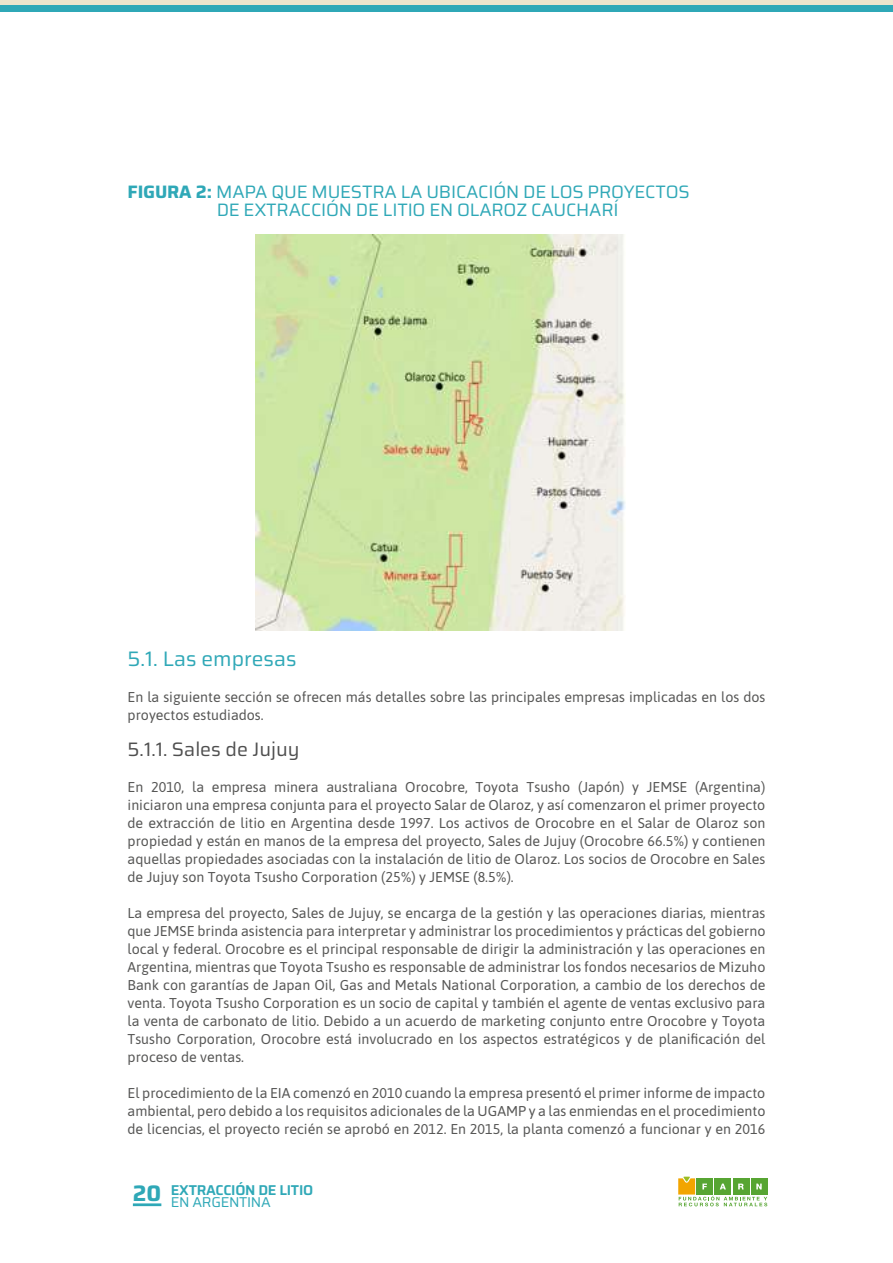
<style>
.page{position:relative;width:893px;height:1263px;background:#fff}
.page>*{position:absolute;margin:0;border:0;box-sizing:border-box;transform-origin:0 0}
.t1{font:21px "Saira";color:#2fa8b7}
.t2{font:19.5px "Saira";color:#4f4f4f}
.t3{font:18px/18px "Saira";letter-spacing:-.01em;color:#2fa8b7}
.t4{font:14.25px/18px "Asap";color:#575756;text-align:justify}
.t5{font:600 14.25px/12px "Saira";letter-spacing:-.02em;color:#2fa8b7;text-align:center}
.s1{font-weight:700}
.s2{font-weight:700;font-size:22.5px}
.s3{font-weight:400}
</style>
<div class="page">
<hr style="left:133px;top:1203px;width:28px;height:3px;background:#2fa8b7">
<svg style="left:678px;top:1177px;width:89px;height:29px"></svg>
<div style="left:0;top:0;width:893px;height:6px;background:#ece4cc"></div>
<div style="left:0;top:6px;width:893px;height:6px;background:#2fa8b7"></div>
<img style="left:256px;top:234px;width:369px;height:396px">
<p class="t3" style="left:217px;top:182px;width:475px;text-indent:-89px"><span class="s1">FIGURA 2:</span> MAPA QUE MUESTRA LA UBICACIÓN DE LOS PROYECTOS<br>DE EXTRACCIÓN DE LITIO EN OLAROZ CAUCHARÍ</p>
<h1 class="t1" style="left:128px;top:641px;width:170px">5.1. Las empresas</h1>
<p class="t4" style="left:128px;top:687px;width:639px">En la siguiente sección se ofrecen más detalles sobre las principales empresas implicadas en los dos proyectos estudiados.</p>
<h2 class="t2" style="left:128px;top:733px;width:173px">5.1.1. Sales de Jujuy</h2>
<p class="t4" style="left:128px;top:777px;width:639px">En 2010, la empresa minera australiana Orocobre, Toyota Tsusho (Japón) y JEMSE (Argentina) iniciaron una empresa conjunta para el proyecto Salar de Olaroz, y así comenzaron el primer proyecto de extracción de litio en Argentina desde 1997. Los activos de Orocobre en el Salar de Olaroz son propiedad y están en manos de la empresa del proyecto, Sales de Jujuy (Orocobre 66.5%) y contienen aquellas propiedades asociadas con la instalación de litio de Olaroz. Los socios de Orocobre en Sales de Jujuy son Toyota Tsusho Corporation (25%) y JEMSE (8.5%).</p>
<p class="t4" style="left:128px;top:903px;width:639px">La empresa del proyecto, Sales de Jujuy, se encarga de la gestión y las operaciones diarias, mientras que JEMSE brinda asistencia para interpretar y administrar los procedimientos y prácticas del gobierno local y federal. Orocobre es el principal responsable de dirigir la administración y las operaciones en Argentina, mientras que Toyota Tsusho es responsable de administrar los fondos necesarios de Mizuho Bank con garantías de Japan Oil, Gas and Metals National Corporation, a cambio de los derechos de venta. Toyota Tsusho Corporation es un socio de capital y también el agente de ventas exclusivo para la venta de carbonato de litio. Debido a un acuerdo de marketing conjunto entre Orocobre y Toyota Tsusho Corporation, Orocobre está involucrado en los aspectos estratégicos y de planificación del proceso de ventas.</p>
<p class="t4" style="left:128px;top:1083px;width:639px">El procedimiento de la EIA comenzó en 2010 cuando la empresa presentó el primer informe de impacto ambiental, pero debido a los requisitos adicionales de la UGAMP y a las enmiendas en el procedimiento de licencias, el proyecto recién se aprobó en 2012. En 2015, la planta comenzó a funcionar y en 2016</p>
<p class="t5" style="left:133px;top:1183px;width:182px"><span class="s2">20</span> EXTRACCIÓN DE LITIO<br><span class="s3">EN ARGENTINA</span></p>
</div>
